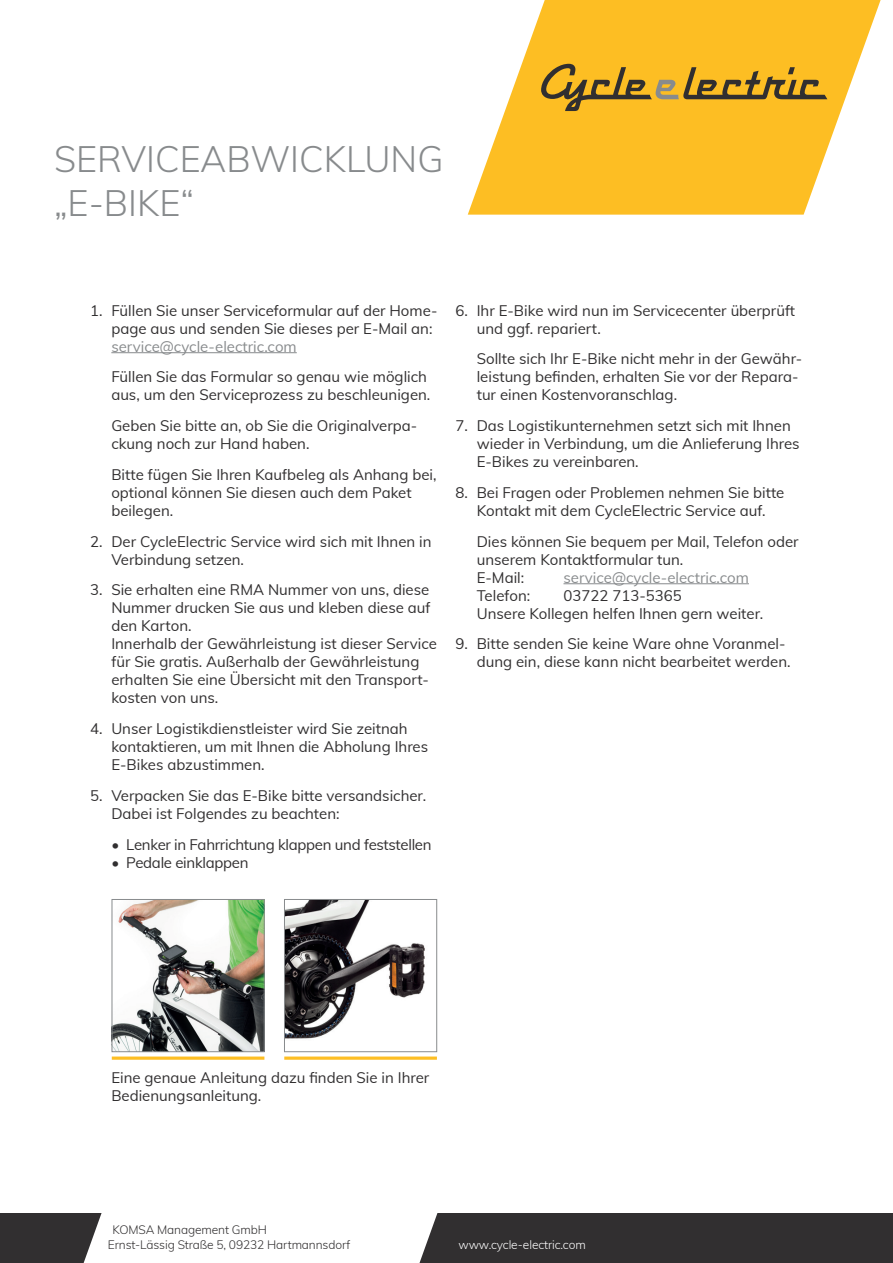
<style>
.page{position:relative;width:893px;height:1263px;background:#fff}
.page>*{position:absolute;margin:0;border:0;box-sizing:border-box;transform-origin:0 0}
.t1{font:300 36px/43.2px "Muli";color:#888b8d}
.t2{font:15px/18px "Muli";color:#312f30}
.t3{font:15px "Muli";letter-spacing:-.02em;color:#312f30}
.t4{font:15px "Muli";color:#888b8d}
.t5{font:300 12px/14.4px "Muli";letter-spacing:-.01em;color:#312f30}
.t6{font:300 12px "Muli";letter-spacing:-.01em;color:#fff}
</style>
<div class="page">
<div style="left:0;top:1214px;width:893px;height:49px;background:#312f30"></div>
<div style="left:84px;top:1213px;width:354px;height:50px;background:#fff"></div>
<svg style="left:468px;top:0;width:413px;height:215px;fill:#fdbe23"></svg>
<svg style="left:541px;top:64px;width:286px;height:47px;background:#cb9b28"></svg>
<hr style="left:111px;top:352px;width:186px;height:1px;background:#888b8d">
<hr style="left:563px;top:583px;width:186px;height:1px;background:#888b8d">
<img style="left:114px;top:901px;width:148px;height:149px">
<div style="left:112px;top:899px;width:152px;height:153px;border:1px solid #888b8d"></div>
<img style="left:286px;top:901px;width:139px;height:138px">
<div style="left:284px;top:899px;width:153px;height:153px;border:1px solid #888b8d"></div>
<svg style="left:284px;top:1056px;width:153px;height:4px"></svg>
<svg style="left:112px;top:1056px;width:152px;height:4px"></svg>
<h1 class="t1" style="left:54px;top:136px;width:391px">SERVICEABWICKLUNG „E-BIKE“</h1>
<p class="t2" style="left:111px;top:300px;width:328px;text-indent:-21px">1. Füllen Sie unser Serviceformular auf der Home&shy;page aus und senden Sie dieses per E-Mail an:</p>
<p class="t4" style="left:111px;top:335px;width:187px">service@cycle-electric.com</p>
<p class="t2" style="left:111px;top:367px;width:321px">Füllen Sie das Formular so genau wie möglich aus, um den Serviceprozess zu beschleunigen.</p>
<p class="t2" style="left:111px;top:416px;width:307px">Geben Sie bitte an, ob Sie die Originalverpa&shy;ckung noch zur Hand haben.</p>
<p class="t2" style="left:111px;top:465px;width:327px">Bitte fügen Sie Ihren Kaufbeleg als Anhang bei, optional können Sie diesen auch dem Paket beilegen.</p>
<p class="t2" style="left:111px;top:531px;width:322px;text-indent:-21px">2. Der CycleElectric Service wird sich mit Ihnen in<br>Verbindung setzen.</p>
<p class="t2" style="left:111px;top:580px;width:327px;text-indent:-21px">3. Sie erhalten eine RMA Nummer von uns, diese Nummer drucken Sie aus und kleben diese auf den Karton.<br>Innerhalb der Gewährleistung ist dieser Service für Sie gratis. Außerhalb der Gewährleistung erhalten Sie eine Übersicht mit den Transport&shy;kosten von uns.</p>
<p class="t2" style="left:111px;top:719px;width:318px;text-indent:-21px">4. Unser Logistikdienstleister wird Sie zeitnah kontaktieren, um mit Ihnen die Abholung Ihres<br>E-Bikes abzustimmen.</p>
<p class="t2" style="left:111px;top:786px;width:316px;text-indent:-21px">5. Verpacken Sie das E-Bike bitte versandsicher.<br>Dabei ist Folgendes zu beachten:</p>
<p class="t3" style="left:111px;top:833px;width:322px">• Lenker in Fahrrichtung klappen und feststellen</p>
<p class="t3" style="left:111px;top:851px;width:139px">• Pedale einklappen</p>
<p class="t2" style="left:477px;top:300px;width:320px;text-indent:-21px">6. Ihr E-Bike wird nun im Servicecenter überprüft und ggf. repariert.</p>
<p class="t2" style="left:477px;top:349px;width:327px">Sollte sich Ihr E-Bike nicht mehr in der Gewähr&shy;leistung befinden, erhalten Sie vor der Repara&shy;tur einen Kostenvoranschlag.</p>
<p class="t2" style="left:477px;top:416px;width:324px;text-indent:-21px">7. Das Logistikunternehmen setzt sich mit Ihnen wieder in Verbindung, um die Anlieferung Ihres<br>E-Bikes zu vereinbaren.</p>
<p class="t2" style="left:455px;top:483px;width:330px;text-align:center">8. Bei Fragen oder Problemen nehmen Sie bitte<br>Kontakt mit dem CycleElectric Service auf.</p>
<p class="t2" style="left:477px;top:531px;width:323px">Dies können Sie bequem per Mail, Telefon oder unserem Kontaktformular tun.<br>E-Mail:</p>
<p class="t4" style="left:563px;top:566px;width:187px">service@cycle-electric.com</p>
<p class="t2" style="left:477px;top:585px;width:55px">Telefon:</p>
<p class="t2" style="left:477px;top:585px;width:288px;text-align:center">03722 713-5365<br>Unsere Kollegen helfen Ihnen gern weiter.</p>
<p class="t2" style="left:477px;top:634px;width:315px;text-indent:-21px">9. Bitte senden Sie keine Ware ohne Voranmel&shy;dung ein, diese kann nicht bearbeitet werden.</p>
<p class="t2" style="left:111px;top:1067px;width:320px">Eine genaue Anleitung dazu finden Sie in Ihrer<br>Bedienungsanleitung.</p>
<p class="t5" style="left:108px;top:1222px;width:244px;text-indent:4px">KOMSA Management GmbH<br>Ernst-Lässig Straße 5, 09232 Hartmannsdorf</p>
<p class="t6" style="left:458px;top:1236px;width:129px">www.cycle-electric.com</p>
</div>
